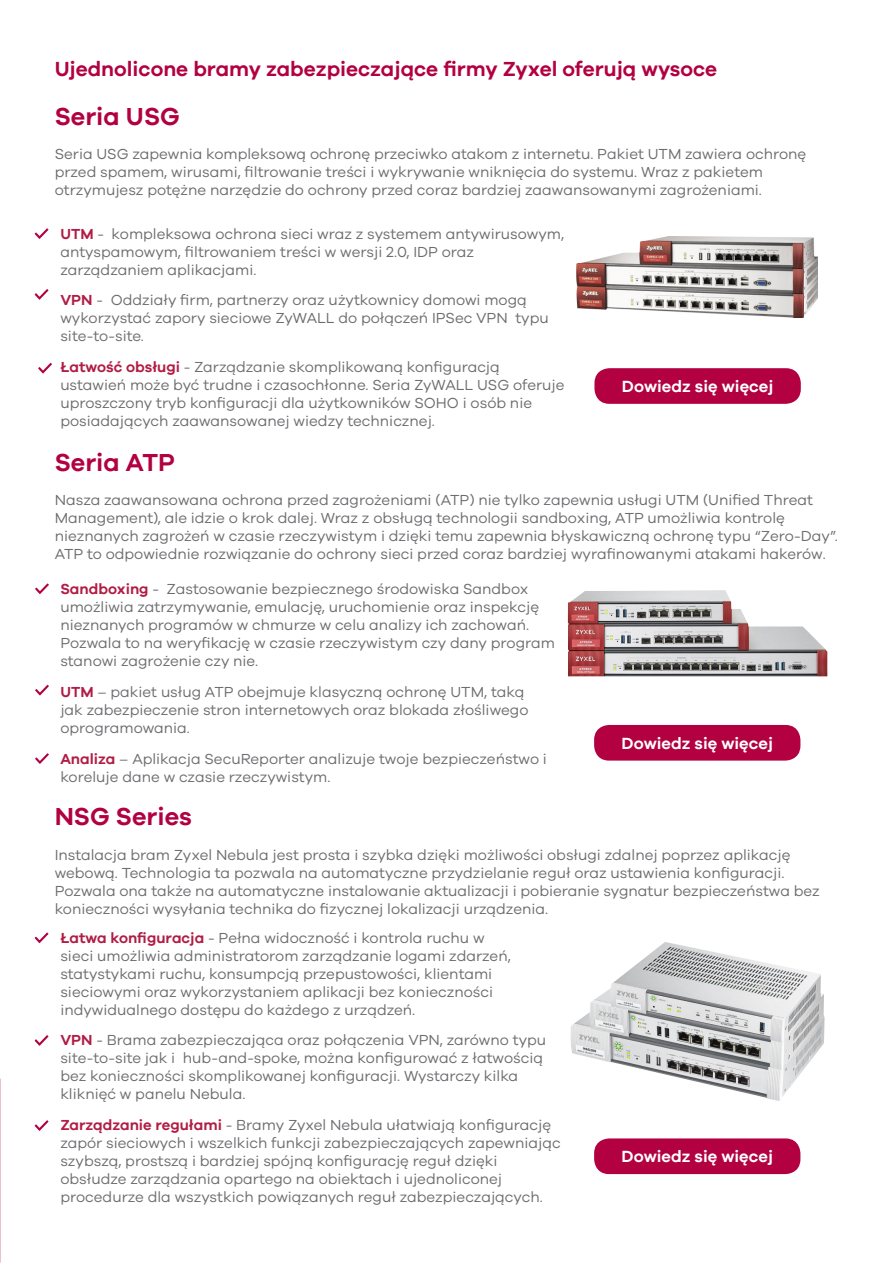
<style>
.page{position:relative;width:893px;height:1263px;background:#fff}
.page>*{position:absolute;margin:0;border:0;box-sizing:border-box;transform-origin:0 0}
.Big_red_text{font:600 25.35px "Galano Grotesque";color:#b20041}
.Red_Headings{font:600 21px "Galano Grotesque";color:#b20041}
.Body{font:600 16.65px "Galano Grotesque";color:#fff}
.Body-2{font:15px/18px "Galano Grotesque";color:#6c6d70}
.s1{font-weight:600;color:#b11d44}
</style>
<div class="page">
<img style="left:567px;top:590px;width:261px;height:87px">
<img style="left:571px;top:942px;width:254px;height:159px">
<img style="left:576px;top:236px;width:242px;height:82px">
<svg style="left:35px;top:228px;width:13px;height:11px"></svg>
<svg style="left:35px;top:583px;width:14px;height:11px"></svg>
<svg style="left:35px;top:932px;width:13px;height:11px"></svg>
<svg style="left:35px;top:289px;width:13px;height:11px"></svg>
<svg style="left:35px;top:685px;width:14px;height:10px"></svg>
<svg style="left:35px;top:1035px;width:13px;height:11px"></svg>
<svg style="left:38px;top:363px;width:14px;height:10px"></svg>
<svg style="left:35px;top:753px;width:14px;height:11px"></svg>
<svg style="left:35px;top:1120px;width:13px;height:11px"></svg>
<div style="left:594px;top:368px;width:207px;height:36px;background:#b20041;border-radius:15px"></div>
<div style="left:594px;top:725px;width:206px;height:36px;background:#b20041;border-radius:15px"></div>
<div style="left:594px;top:1138px;width:206px;height:36px;background:#b20041;border-radius:15px"></div>
<p class="Red_Headings" style="left:55px;top:57px;width:664px">Ujednolicone bramy zabezpieczające firmy Zyxel oferują wysoce</p>
<p class="Big_red_text" style="left:55px;top:101px;width:127px">Seria USG</p>
<p class="Body-2" style="left:55px;top:145px;width:753px">Seria USG zapewnia kompleksową ochronę przeciwko atakom z internetu. Pakiet UTM zawiera ochronę przed spamem, wirusami, filtrowanie treści i wykrywanie wniknięcia do systemu. Wraz z pakietem otrzymujesz potężne narzędzie do ochrony przed coraz bardziej zaawansowanymi zagrożeniami.</p>
<p class="Body-2" style="left:60px;top:224px;width:505px"><span class="s1">UTM</span> - kompleksowa ochrona sieci wraz z systemem antywirusowym, antyspamowym, filtrowaniem treści w wersji 2.0, IDP oraz zarządzaniem aplikacjami.</p>
<p class="Body-2" style="left:60px;top:291px;width:490px"><span class="s1">VPN</span> - Oddziały firm, partnerzy oraz użytkownicy domowi mogą wykorzystać zapory sieciowe ZyWALL do połączeń IPSec VPN typu site-to-site.</p>
<p class="Body-2" style="left:60px;top:358px;width:506px"><span class="s1">Łatwość obsługi</span> - Zarządzanie skomplikowaną konfiguracją ustawień może być trudne i czasochłonne. Seria ZyWALL USG oferuje uproszczony tryb konfiguracji dla użytkowników SOHO i osób nie posiadających zaawansowanej wiedzy technicznej.</p>
<p class="Body" style="left:622px;top:376px;width:153px">Dowiedz się więcej</p>
<p class="Big_red_text" style="left:55px;top:447px;width:122px">Seria ATP</p>
<p class="Body-2" style="left:55px;top:491px;width:785px">Nasza zaawansowana ochrona przed zagrożeniami (ATP) nie tylko zapewnia usługi UTM (Unified Threat Management), ale idzie o krok dalej. Wraz z obsługą technologii sandboxing, ATP umożliwia kontrolę nieznanych zagrożeń w czasie rzeczywistym i dzięki temu zapewnia błyskawiczną ochronę typu “Zero-Day”.<br>ATP to odpowiednie rozwiązanie do ochrony sieci przed coraz bardziej wyrafinowanymi atakami hakerów.</p>
<p class="Body-2" style="left:60px;top:579px;width:496px"><span class="s1">Sandboxing</span> - Zastosowanie bezpiecznego środowiska Sandbox umożliwia zatrzymywanie, emulację, uruchomienie oraz inspekcję nieznanych programów w chmurze w celu analizy ich zachowań.<br>Pozwala to na weryfikację w czasie rzeczywistym czy dany program stanowi zagrożenie czy nie.</p>
<p class="Body-2" style="left:60px;top:682px;width:470px"><span class="s1">UTM</span> – pakiet usług ATP obejmuje klasyczną ochronę UTM, taką jak zabezpieczenie stron internetowych oraz blokada złośliwego oprogramowania.</p>
<p class="Body-2" style="left:60px;top:749px;width:488px"><span class="s1">Analiza</span> – Aplikacja SecuReporter analizuje twoje bezpieczeństwo i koreluje dane w czasie rzeczywistym.</p>
<p class="Body" style="left:622px;top:733px;width:153px">Dowiedz się więcej</p>
<p class="Big_red_text" style="left:55px;top:801px;width:139px">NSG Series</p>
<p class="Body-2" style="left:55px;top:845px;width:767px">Instalacja bram Zyxel Nebula jest prosta i szybka dzięki możliwości obsługi zdalnej poprzez aplikację webową. Technologia ta pozwala na automatyczne przydzielanie reguł oraz ustawienia konfiguracji.<br>Pozwala ona także na automatyczne instalowanie aktualizacji i pobieranie sygnatur bezpieczeństwa bez konieczności wysyłania technika do fizycznej lokalizacji urządzenia.</p>
<p class="Body-2" style="left:60px;top:928px;width:452px"><span class="s1">Łatwa konfiguracja</span> - Pełna widoczność i kontrola ruchu w sieci umożliwia administratorom zarządzanie logami zdarzeń, statystykami ruchu, konsumpcją przepustowości, klientami sieciowymi oraz wykorzystaniem aplikacji bez konieczności indywidualnego dostępu do każdego z urządzeń.</p>
<p class="Body-2" style="left:60px;top:1031px;width:487px"><span class="s1">VPN</span> - Brama zabezpieczająca oraz połączenia VPN, zarówno typu site-to-site jak i hub-and-spoke, można konfigurować z łatwością bez konieczności skomplikowanej konfiguracji. Wystarczy kilka kliknięć w panelu Nebula.</p>
<p class="Body-2" style="left:60px;top:1115px;width:502px"><span class="s1">Zarządzanie regułami</span> - Bramy Zyxel Nebula ułatwiają konfigurację zapór sieciowych i wszelkich funkcji zabezpieczających zapewniając szybszą, prostszą i bardziej spójną konfigurację reguł dzięki obsłudze zarządzania opartego na obiektach i ujednoliconej procedurze dla wszystkich powiązanych reguł zabezpieczających.</p>
<p class="Body" style="left:622px;top:1147px;width:153px">Dowiedz się więcej</p>
</div>
